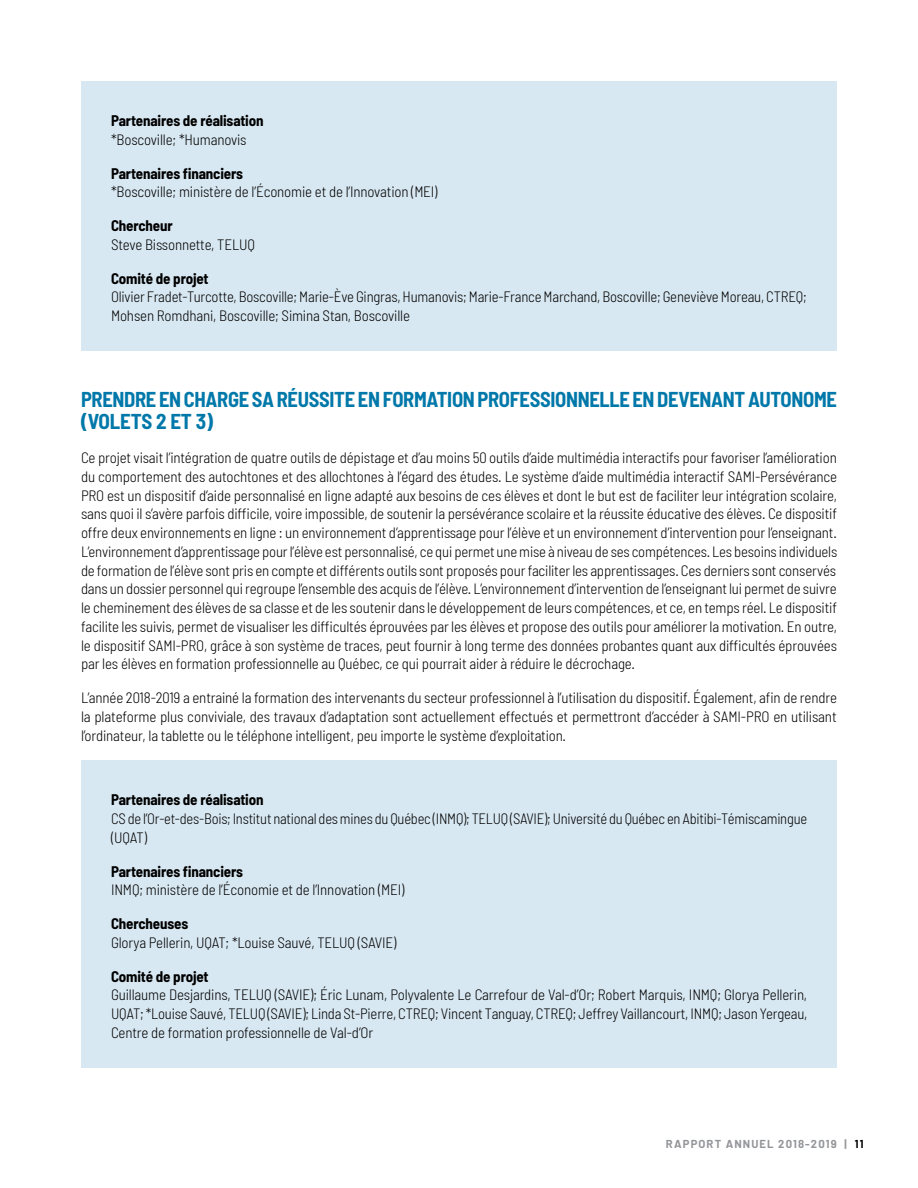
<style>
.page{position:relative;width:918px;height:1188px;background:#fff}
.page>*{position:absolute;margin:0;border:0;box-sizing:border-box;transform-origin:0 0}
.t1{font:700 semi-condensed 21px/22.5px "Barlow";letter-spacing:-.015em;color:#0078a9}
.t2{font:300 semi-condensed 15px/18.8px "Barlow";letter-spacing:-.01em;color:#000;text-align:justify}
.t3{font:700 semi-condensed 15px "Barlow";letter-spacing:-.01em;color:#000}
.t4{font:700 11.25px "Barlow";letter-spacing:.1em;color:#939598}
.s1{color:#000}
</style>
<div class="page">
<div style="left:81px;top:81px;width:756px;height:270px;background:#d8e8f2"></div>
<div style="left:81px;top:760px;width:756px;height:308px;background:#d8e8f2"></div>
<p class="t3" style="left:111px;top:111px;width:154px">Partenaires de réalisation</p>
<p class="t2" style="left:111px;top:130px;width:137px">*Boscoville; *Humanovis</p>
<p class="t3" style="left:111px;top:164px;width:134px">Partenaires financiers</p>
<p class="t2" style="left:111px;top:182px;width:328px">*Boscoville; ministère de l’Économie et de l’Innovation (MEI)</p>
<p class="t3" style="left:111px;top:216px;width:63px">Chercheur</p>
<p class="t2" style="left:111px;top:235px;width:145px">Steve Bissonnette, TELUQ</p>
<p class="t3" style="left:111px;top:269px;width:99px">Comité de projet</p>
<p class="t2" style="left:111px;top:287px;width:697px">Olivier Fradet-Turcotte, Boscoville; Marie-Ève Gingras, Humanovis; Marie-France Marchand, Boscoville; Geneviève Moreau, CTREQ;<br>Mohsen Romdhani, Boscoville; Simina Stan, Boscoville</p>
<h1 class="t1" style="left:81px;top:387px;width:758px">PRENDRE EN CHARGE SA RÉUSSITE EN FORMATION PROFESSIONNELLE EN DEVENANT AUTONOME (VOLETS 2 ET 3)</h1>
<p class="t2" style="left:81px;top:448px;width:758px">Ce projet visait l’intégration de quatre outils de dépistage et d’au moins 50 outils d’aide multimédia interactifs pour favoriser l’amélioration du comportement des autochtones et des allochtones à l’égard des études. Le système d’aide multimédia interactif SAMI-Persévérance PRO est un dispositif d’aide personnalisé en ligne adapté aux besoins de ces élèves et dont le but est de faciliter leur intégration scolaire, sans quoi il s’avère parfois difficile, voire impossible, de soutenir la persévérance scolaire et la réussite éducative des élèves. Ce dispositif offre deux environnements en ligne : un environnement d’apprentissage pour l’élève et un environnement d’intervention pour l’enseignant.<br>L’environnement d’apprentissage pour l’élève est personnalisé, ce qui permet une mise à niveau de ses compétences. Les besoins individuels de formation de l’élève sont pris en compte et différents outils sont proposés pour faciliter les apprentissages. Ces derniers sont conservés dans un dossier personnel qui regroupe l’ensemble des acquis de l’élève. L’environnement d’intervention de l’enseignant lui permet de suivre le cheminement des élèves de sa classe et de les soutenir dans le développement de leurs compétences, et ce, en temps réel. Le dispositif facilite les suivis, permet de visualiser les difficultés éprouvées par les élèves et propose des outils pour améliorer la motivation. En outre, le dispositif SAMI-PRO, grâce à son système de traces, peut fournir à long terme des données probantes quant aux difficultés éprouvées par les élèves en formation professionnelle au Québec, ce qui pourrait aider à réduire le décrochage.</p>
<p class="t2" style="left:81px;top:688px;width:758px">L’année 2018-2019 a entrainé la formation des intervenants du secteur professionnel à l’utilisation du dispositif. Également, afin de rendre la plateforme plus conviviale, des travaux d’adaptation sont actuellement effectués et permettront d’accéder à SAMI-PRO en utilisant l’ordinateur, la tablette ou le téléphone intelligent, peu importe le système d’exploitation.</p>
<p class="t3" style="left:111px;top:791px;width:154px">Partenaires de réalisation</p>
<p class="t2" style="left:111px;top:809px;width:698px">CS de l’Or-et-des-Bois; Institut national des mines du Québec (INMQ); TELUQ (SAVIE); Université du Québec en Abitibi-Témiscamingue (UQAT)</p>
<p class="t3" style="left:111px;top:862px;width:134px">Partenaires financiers</p>
<p class="t2" style="left:111px;top:880px;width:295px">INMQ; ministère de l’Économie et de l’Innovation (MEI)</p>
<p class="t3" style="left:111px;top:914px;width:79px">Chercheuses</p>
<p class="t2" style="left:111px;top:933px;width:287px">Glorya Pellerin, UQAT; *Louise Sauvé, TELUQ (SAVIE)</p>
<p class="t3" style="left:111px;top:967px;width:99px">Comité de projet</p>
<p class="t2" style="left:111px;top:985px;width:698px">Guillaume Desjardins, TELUQ (SAVIE); Éric Lunam, Polyvalente Le Carrefour de Val-d’Or; Robert Marquis, INMQ; Glorya Pellerin, UQAT; *Louise Sauvé, TELUQ (SAVIE); Linda St-Pierre, CTREQ; Vincent Tanguay, CTREQ; Jeffrey Vaillancourt, INMQ; Jason Yergeau, Centre de formation professionnelle de Val-d’Or</p>
<p class="t4" style="left:666px;top:1137px;width:199px">RAPPORT ANNUEL 2018-2019 | <span class="s1">11</span></p>
</div>
